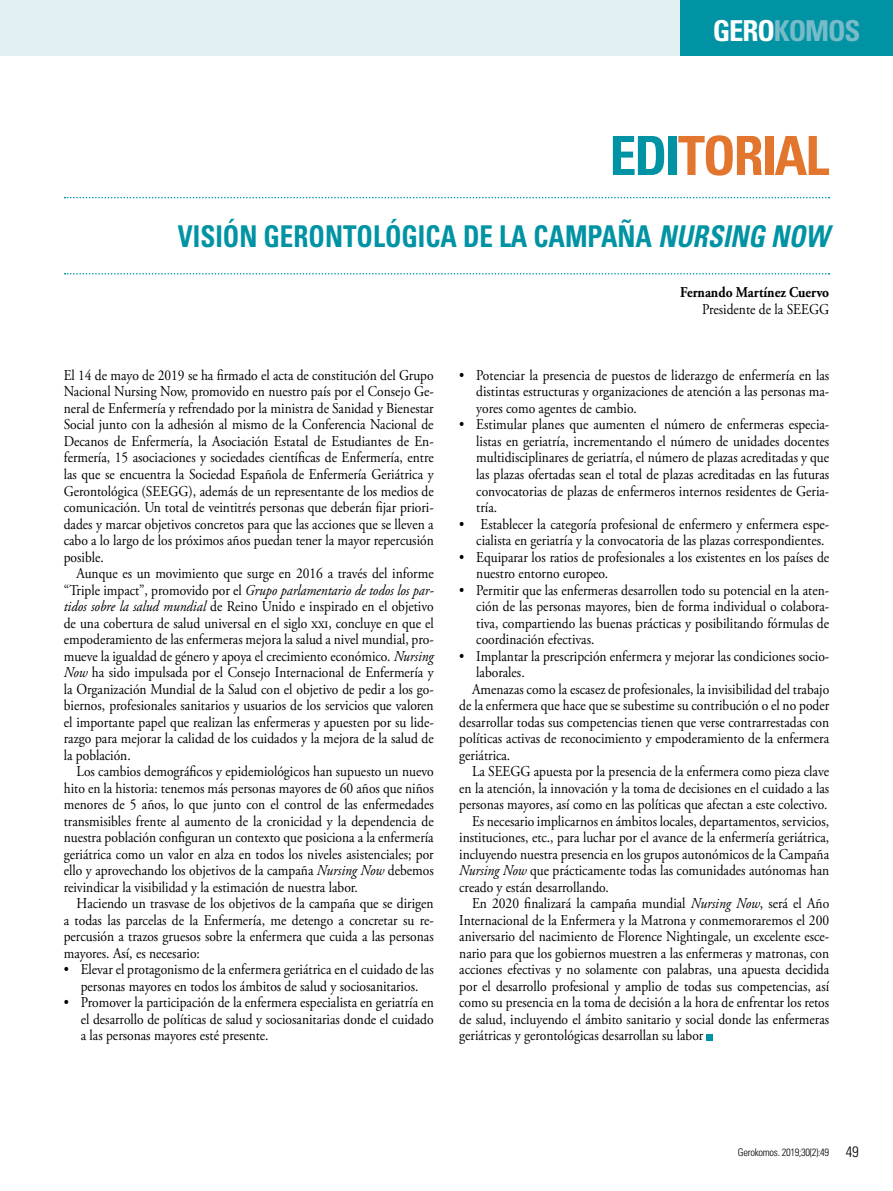
<style>
.page{position:relative;width:893px;height:1191px;background:#fff}
.page>*{position:absolute;margin:0;border:0;box-sizing:border-box;transform-origin:0 0}
.t1{font:700 condensed 54px "Univers LT Std";letter-spacing:-.04em;color:#e3762f}
.t2{font:700 condensed 30px "Univers LT Std";color:#0093a4;scale:.9 1}
.t3{font:700 condensed 28.8px "Univers LT Std";letter-spacing:-.04em;color:#78bbc8}
.t4{font:15px/16.5px "Adobe Garamond Pro";color:#000;text-align:justify;scale:.9 1}
.t5{font:700 15px "Adobe Garamond Pro";color:#000;scale:.9 1}
.t6{font:300 condensed 10.5px "Univers LT Std";letter-spacing:-.03em;color:#000}
.s1{color:#fff}
.s2{color:#0093a4}
.s3{font-style:italic}
.s4{font-size:15px}
</style>
<div class="page">
<div style="left:0;top:0;width:705px;height:55px;background:#e2eff2"></div>
<div style="left:680px;top:0;width:213px;height:55px;background:#0093a4"></div>
<div style="left:706px;top:1033px;width:7px;height:7px;background:#0093a4"></div>
<svg style="left:65px;top:273px;width:764px;height:1px"></svg>
<svg style="left:65px;top:197px;width:764px;height:1px"></svg>
<h3 class="t3" style="left:713px;top:13px;width:149px"><span class="s1">GERO</span>KOMOS</h3>
<h1 class="t1" style="left:609px;top:123px;width:221px"><span class="s2">EDI</span>TORIAL</h1>
<h2 class="t2" style="left:178px;top:218px;width:725px">VISIÓN GERONTOLÓGICA DE LA CAMPAÑA <span class="s3">NURSING NOW</span></h2>
<p class="t4" style="left:64px;top:367px;width:413px">El 14 de mayo de 2019 se ha firmado el acta de constitución del Grupo Nacional Nursing Now, promovido en nuestro país por el Consejo Ge&shy;neral de Enfermería y refrendado por la ministra de Sanidad y Bienestar Social junto con la adhesión al mismo de la Conferencia Nacional de Decanos de Enfermería, la Asociación Estatal de Estudiantes de En&shy;fermería, 15 asociaciones y sociedades científicas de Enfermería, entre las que se encuentra la Sociedad Española de Enfermería Geriátrica y Gerontológica (SEEGG), además de un representante de los medios de comunicación. Un total de veintitrés personas que deberán fijar priori&shy;dades y marcar objetivos concretos para que las acciones que se lleven a cabo a lo largo de los próximos años puedan tener la mayor repercusión posible.</p>
<p class="t4" style="left:64px;top:565px;width:413px;text-indent:13px">Aunque es un movimiento que surge en 2016 a través del informe “Triple impact”, promovido por el <span class="s3">Grupo parlamentario de todos los par&shy;tidos sobre la salud mundial</span> de Reino Unido e inspirado en el objetivo de una cobertura de salud universal en el siglo xxi, concluye en que el empoderamiento de las enfermeras mejora la salud a nivel mundial, pro&shy;mueve la igualdad de género y apoya el crecimiento económico. <span class="s3">Nursing Now</span> ha sido impulsada por el Consejo Internacional de Enfermería y la Organización Mundial de la Salud con el objetivo de pedir a los go&shy;biernos, profesionales sanitarios y usuarios de los servicios que valoren el importante papel que realizan las enfermeras y apuesten por su lide&shy;razgo para mejorar la calidad de los cuidados y la mejora de la salud de la población.</p>
<p class="t4" style="left:64px;top:763px;width:413px;text-indent:13px">Los cambios demográficos y epidemiológicos han supuesto un nuevo hito en la historia: tenemos más personas mayores de 60 años que niños menores de 5 años, lo que junto con el control de las enfermedades transmisibles frente al aumento de la cronicidad y la dependencia de nuestra población configuran un contexto que posiciona a la enfermería geriátrica como un valor en alza en todos los niveles asistenciales; por ello y aprovechando los objetivos de la campaña <span class="s3">Nursing Now</span> debemos reivindicar la visibilidad y la estimación de nuestra labor.</p>
<p class="t4" style="left:64px;top:895px;width:413px;text-indent:13px">Haciendo un trasvase de los objetivos de la campaña que se dirigen a todas las parcelas de la Enfermería, me detengo a concretar su re&shy;percusión a trazos gruesos sobre la enfermera que cuida a las personas mayores. Así, es necesario:</p>
<p class="t4" style="left:64px;top:961px;width:412px;text-align:center">• Elevar el protagonismo de la enfermera geriátrica en el cuidado de las personas mayores en todos los ámbitos de salud y sociosanitarios.</p>
<p class="t4" style="left:81px;top:994px;width:394px;text-indent:-17px">• Promover la participación de la enfermera especialista en geriatría en el desarrollo de políticas de salud y sociosanitarias donde el cuidado a las personas mayores esté presente.</p>
<p class="t5" style="left:680px;top:284px;width:167px">Fernando Martínez Cuervo</p>
<p class="t4" style="left:702px;top:301px;width:143px">Presidente de la SEEGG</p>
<p class="t4" style="left:476px;top:367px;width:394px;text-indent:-17px">• Potenciar la presencia de puestos de liderazgo de enfermería en las distintas estructuras y organizaciones de atención a las personas ma&shy;yores como agentes de cambio.</p>
<p class="t4" style="left:476px;top:417px;width:394px;text-indent:-17px">• Estimular planes que aumenten el número de enfermeras especia&shy;listas en geriatría, incrementando el número de unidades docentes multidisciplinares de geriatría, el número de plazas acreditadas y que las plazas ofertadas sean el total de plazas acreditadas en las futuras convocatorias de plazas de enfermeros internos residentes de Geria&shy;tría.</p>
<p class="t4" style="left:476px;top:516px;width:394px;text-indent:-17px">• Establecer la categoría profesional de enfermero y enfermera espe&shy;cialista en geriatría y la convocatoria de las plazas correspondientes.</p>
<p class="t4" style="left:476px;top:549px;width:394px;text-indent:-17px">• Equiparar los ratios de profesionales a los existentes en los países de nuestro entorno europeo.</p>
<p class="t4" style="left:476px;top:582px;width:394px;text-indent:-17px">• Permitir que las enfermeras desarrollen todo su potencial en la aten&shy;ción de las personas mayores, bien de forma individual o colabora&shy;tiva, compartiendo las buenas prácticas y posibilitando fórmulas de coordinación efectivas.</p>
<p class="t4" style="left:459px;top:648px;width:413px">• Implantar la prescripción enfermera y mejorar las condiciones socio-</p>
<p class="t4" style="left:476px;top:664px;width:55px">laborales.</p>
<p class="t4" style="left:472px;top:681px;width:398px">Amenazas como la escasez de profesionales, la invisibilidad del trabajo</p>
<p class="t4" style="left:459px;top:697px;width:413px">de la enfermera que hace que se subestime su contribución o el no poder</p>
<p class="t4" style="left:459px;top:714px;width:413px">desarrollar todas sus competencias tienen que verse contrarrestadas con</p>
<p class="t4" style="left:459px;top:730px;width:412px">políticas activas de reconocimiento y empoderamiento de la enfermera</p>
<p class="t4" style="left:459px;top:747px;width:58px">geriátrica.</p>
<p class="t4" style="left:472px;top:763px;width:398px">La SEEGG apuesta por la presencia de la enfermera como pieza clave</p>
<p class="t4" style="left:459px;top:780px;width:413px">en la atención, la innovación y la toma de decisiones en el cuidado a las</p>
<p class="t4" style="left:459px;top:796px;width:411px">personas mayores, así como en las políticas que afectan a este colectivo.</p>
<p class="t4" style="left:472px;top:813px;width:398px">Es necesario implicarnos en ámbitos locales, departamentos, servicios,</p>
<p class="t4" style="left:459px;top:829px;width:413px">instituciones, etc., para luchar por el avance de la enfermería geriátrica,</p>
<p class="t4" style="left:459px;top:846px;width:412px">incluyendo nuestra presencia en los grupos autonómicos de la Campaña</p>
<p class="t4" style="left:459px;top:862px;width:413px"><span class="s3">Nursing Now</span> que prácticamente todas las comunidades autónomas han</p>
<p class="t4" style="left:459px;top:879px;width:168px">creado y están desarrollando.</p>
<p class="t4" style="left:472px;top:895px;width:398px">En 2020 finalizará la campaña mundial <span class="s3">Nursing Now</span>, será el Año</p>
<p class="t4" style="left:459px;top:912px;width:412px">Internacional de la Enfermera y la Matrona y conmemoraremos el 200</p>
<p class="t4" style="left:459px;top:928px;width:412px">aniversario del nacimiento de Florence Nightingale, un excelente esce-</p>
<p class="t4" style="left:459px;top:945px;width:413px">nario para que los gobiernos muestren a las enfermeras y matronas, con</p>
<p class="t4" style="left:459px;top:961px;width:413px">acciones efectivas y no solamente con palabras, una apuesta decidida</p>
<p class="t4" style="left:459px;top:978px;width:413px">por el desarrollo profesional y amplio de todas sus competencias, así</p>
<p class="t4" style="left:459px;top:994px;width:412px">como su presencia en la toma de decisión a la hora de enfrentar los retos</p>
<p class="t4" style="left:459px;top:1011px;width:413px">de salud, incluyendo el ámbito sanitario y social donde las enfermeras</p>
<p class="t4" style="left:459px;top:1027px;width:273px">geriátricas y gerontológicas desarrollan su labor</p>
<p class="t6" style="left:738px;top:1145px;width:123px">Gerokomos. 2019;30(2):49 <span class="s4">49</span></p>
</div>
